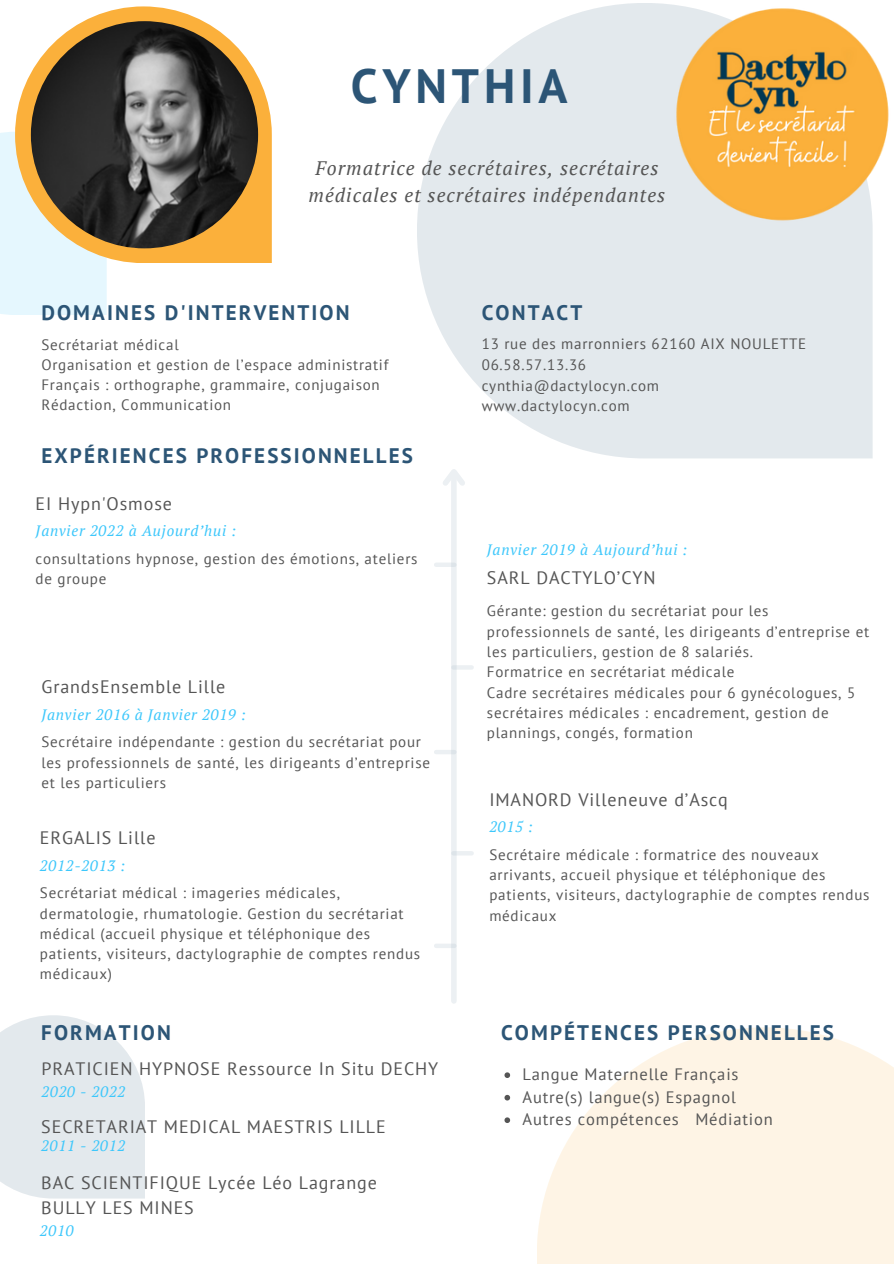
<style>
.page{position:relative;width:894px;height:1264px;background:#fff}
.page>*{position:absolute;margin:0;border:0;box-sizing:border-box;transform-origin:0 0}
.t1{font:700 48px "PT Sans";letter-spacing:.1em;color:#2c5576}
.t2{font:700 21px "PT Sans";letter-spacing:.1em;color:#2c5576}
.t3{font:italic 19.5px/27px "PT Serif";letter-spacing:.05em;color:#555;text-align:center}
.t4{font:18px/24.8px "PT Sans";letter-spacing:.05em;color:#555}
.t5{font:16.5px "PT Sans";letter-spacing:.05em;color:#555}
.t6{font:15px/20.2px "PT Sans";letter-spacing:.05em;color:#555}
.t7{font:italic 15px "PT Serif";letter-spacing:.05em;color:#3dc7fb}
</style>
<div class="page">
<svg style="left:0;top:1015px;width:145px;height:183px"></svg>
<svg style="left:537px;top:1027px;width:356px;height:236px;fill:#fef4e5"></svg>
<div style="left:0;top:132px;width:107px;height:183px;background:#e5f7fe"></div>
<svg style="left:15px;top:6px;width:257px;height:257px;fill:#fbb03b"></svg>
<img style="left:31px;top:21px;width:227px;height:227px;border-radius:50%">
<svg style="left:417px;top:4px;width:455px;height:454px;fill:#e3e9ed"></svg>
<div style="left:451px;top:473px;width:5px;height:527px;background:#ecf0f3"></div>
<svg style="left:443px;top:469px;width:22px;height:22px"></svg>
<svg style="left:436px;top:944px;width:18px;height:4px"></svg>
<svg style="left:453px;top:851px;width:18px;height:4px"></svg>
<svg style="left:436px;top:750px;width:18px;height:4px"></svg>
<svg style="left:453px;top:665px;width:18px;height:4px"></svg>
<svg style="left:436px;top:563px;width:18px;height:4px"></svg>
<img style="left:625px;top:3px;width:264px;height:268px">
<svg style="left:504px;top:1072px;width:6px;height:5px"></svg>
<svg style="left:504px;top:1094px;width:6px;height:6px"></svg>
<svg style="left:504px;top:1117px;width:6px;height:5px"></svg>
<p class="t1" style="left:350px;top:54px;width:218px">CYNTHIA</p>
<p class="t3" style="left:308px;top:154px;width:358px">Formatrice de secrétaires, secrétaires médicales et secrétaires indépendantes</p>
<p class="t2" style="left:41px;top:298px;width:309px">DOMAINES D'INTERVENTION</p>
<p class="t6" style="left:41px;top:334px;width:139px">Secrétariat médical</p>
<p class="t6" style="left:41px;top:354px;width:348px">Organisation et gestion de l’espace administratif</p>
<p class="t6" style="left:41px;top:374px;width:340px">Français : orthographe, grammaire, conjugaison</p>
<p class="t6" style="left:41px;top:395px;width:191px">Rédaction, Communication</p>
<p class="t2" style="left:41px;top:442px;width:373px">EXPÉRIENCES PROFESSIONNELLES</p>
<p class="t4" style="left:36px;top:491px;width:138px">EI Hypn'Osmose</p>
<p class="t7" style="left:36px;top:521px;width:202px">Janvier 2022 à Aujourd’hui :</p>
<p class="t6" style="left:36px;top:548px;width:383px">consultations hypnose, gestion des émotions, ateliers de groupe</p>
<p class="t4" style="left:41px;top:674px;width:185px">GrandsEnsemble Lille</p>
<p class="t7" style="left:41px;top:704px;width:206px">Janvier 2016 à Janvier 2019 :</p>
<p class="t6" style="left:41px;top:731px;width:390px">Secrétaire indépendante : gestion du secrétariat pour les professionnels de santé, les dirigeants d’entreprise et les particuliers</p>
<p class="t4" style="left:40px;top:825px;width:117px">ERGALIS Lille</p>
<p class="t7" style="left:40px;top:855px;width:87px">2012-2013 :</p>
<p class="t6" style="left:40px;top:882px;width:381px">Secrétariat médical : imageries médicales, dermatologie, rhumatologie. Gestion du secrétariat médical (accueil physique et téléphonique des patients, visiteurs, dactylographie de comptes rendus médicaux)</p>
<p class="t2" style="left:41px;top:1018px;width:131px">FORMATION</p>
<p class="t4" style="left:41px;top:1056px;width:398px">PRATICIEN HYPNOSE Ressource In Situ DECHY</p>
<p class="t7" style="left:41px;top:1081px;width:86px">2020 - 2022</p>
<p class="t4" style="left:41px;top:1113px;width:346px">SECRETARIAT MEDICAL MAESTRIS LILLE</p>
<p class="t7" style="left:41px;top:1135px;width:86px">2011 - 2012</p>
<p class="t4" style="left:41px;top:1170px;width:337px">BAC SCIENTIFIQUE Lycée Léo Lagrange<br>BULLY LES MINES</p>
<p class="t7" style="left:40px;top:1219px;width:35px">2010</p>
<p class="t2" style="left:481px;top:298px;width:102px">CONTACT</p>
<p class="t6" style="left:481px;top:333px;width:326px">13 rue des marronniers 62160 AIX NOULETTE</p>
<p class="t6" style="left:481px;top:354px;width:106px">06.58.57.13.36</p>
<p class="t6" style="left:481px;top:375px;width:179px">cynthia@dactylocyn.com</p>
<p class="t6" style="left:481px;top:395px;width:149px">www.dactylocyn.com</p>
<p class="t7" style="left:487px;top:539px;width:202px">Janvier 2019 à Aujourd’hui :</p>
<p class="t4" style="left:487px;top:565px;width:170px">SARL DACTYLO’CYN</p>
<p class="t6" style="left:487px;top:600px;width:383px">Gérante: gestion du secrétariat pour les professionnels de santé, les dirigeants d’entreprise et les particuliers, gestion de 8 salariés.</p>
<p class="t6" style="left:487px;top:661px;width:249px">Formatrice en secrétariat médicale</p>
<p class="t6" style="left:487px;top:681px;width:370px">Cadre secrétaires médicales pour 6 gynécologues, 5 secrétaires médicales : encadrement, gestion de plannings, congés, formation</p>
<p class="t4" style="left:489px;top:786px;width:240px">IMANORD Villeneuve d’Ascq</p>
<p class="t7" style="left:489px;top:816px;width:45px">2015 :</p>
<p class="t6" style="left:489px;top:844px;width:381px">Secrétaire médicale : formatrice des nouveaux arrivants, accueil physique et téléphonique des patients, visiteurs, dactylographie de comptes rendus médicaux</p>
<p class="t2" style="left:501px;top:1018px;width:334px">COMPÉTENCES PERSONNELLES</p>
<p class="t5" style="left:522px;top:1063px;width:217px">Langue Maternelle Français</p>
<p class="t5" style="left:522px;top:1085px;width:215px">Autre(s) langue(s) Espagnol</p>
<p class="t5" style="left:522px;top:1108px;width:252px">Autres compétences Médiation</p>
</div>
